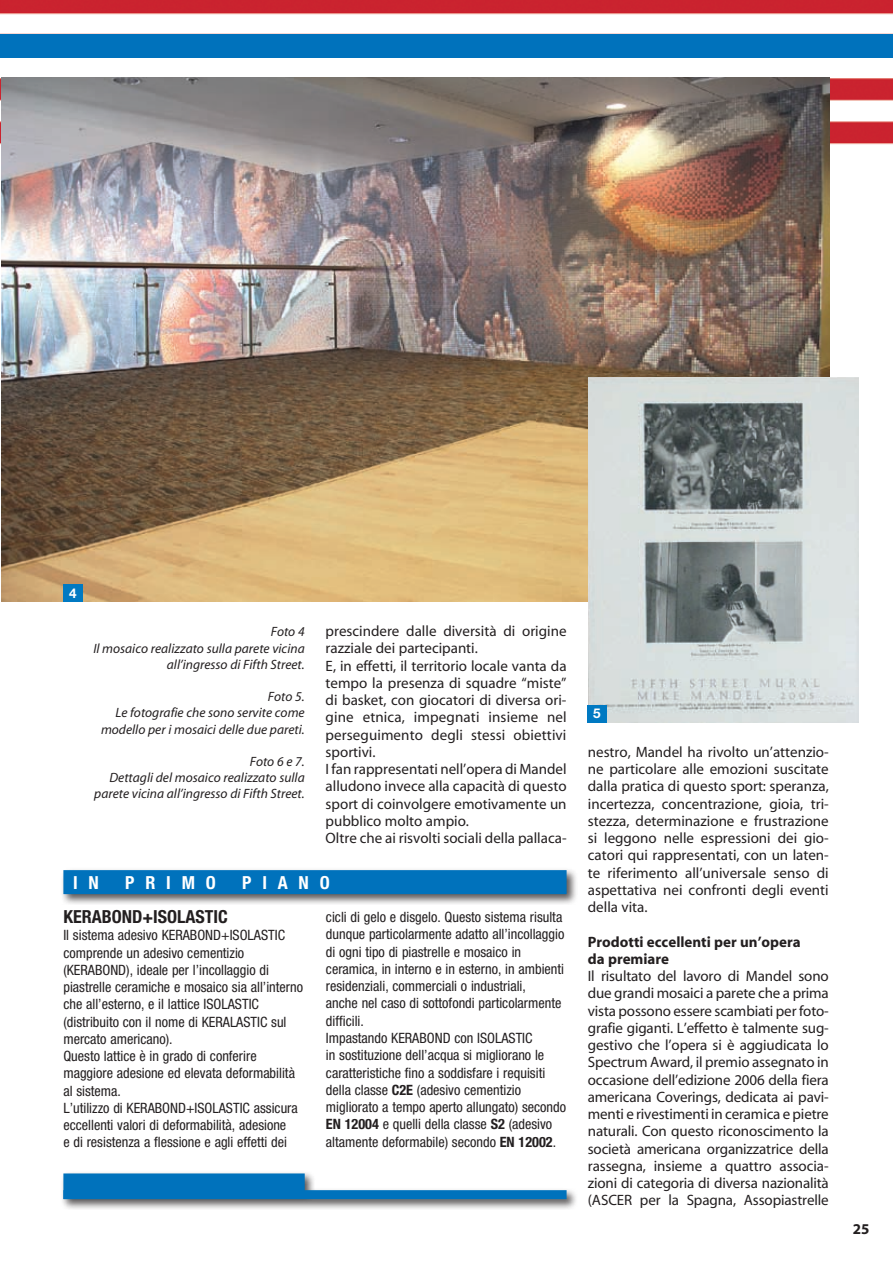
<style>
.page{position:relative;width:893px;height:1263px;background:#fff}
.page>*{position:absolute;margin:0;border:0;box-sizing:border-box;transform-origin:0 0}
.t1{font:700 condensed 18px "Helvetica Neue LT Std";color:#231f20}
.t2{font:700 condensed 18px "Helvetica Neue LT Std";letter-spacing:.6em;color:#fff}
.t3{font:15px/17.2px "Myriad";letter-spacing:-.005em;color:#231f20}
.t4{font:700 15px "Myriad";color:#231f20}
.t5{font:condensed 14.25px/17.2px "Helvetica Neue LT Std";color:#231f20}
.t6{font:italic 13.5px/16.2px "Myriad";color:#231f20;text-align:right}
.t7{font:700 13.5px "Helvetica Neue LT Std";color:#fff}
.s1{font-weight:700}
</style>
<div class="page">
<img style="left:0;top:0;width:893px;height:153px">
<div style="left:0;top:34px;width:893px;height:23px;background:#0072bc"></div>
<img style="left:2px;top:78px;width:827px;height:524px">
<div style="left:63px;top:584px;width:20px;height:18px;background:#0079c2"></div>
<img style="left:589px;top:377px;width:269px;height:345px">
<div style="left:587px;top:705px;width:20px;height:17px;background:#0079c2"></div>
<div style="left:60px;top:867px;width:518px;height:38px;background:#231f20;opacity:.75"></div>
<div style="left:63px;top:870px;width:504px;height:24px;background:#0072bc"></div>
<div style="left:60px;top:1170px;width:518px;height:40px;background:#231f20;opacity:.75"></div>
<div style="left:63px;top:1190px;width:504px;height:9px;background:#0072bc"></div>
<div style="left:63px;top:1173px;width:242px;height:26px;background:#0072bc"></div>
<p class="t7" style="left:69px;top:584px;width:9px">4</p>
<p class="t6" style="left:93px;top:624px;width:213px">Foto 4<br>Il mosaico realizzato sulla parete vicina all’ingresso di Fifth Street.</p>
<p class="t6" style="left:101px;top:689px;width:205px">Foto 5.<br>Le fotografie che sono servite come modello per i mosaici delle due pareti.</p>
<p class="t6" style="left:94px;top:754px;width:212px">Foto 6 e 7.<br>Dettagli del mosaico realizzato sulla parete vicina all’ingresso di Fifth Street.</p>
<p class="t3" style="left:326px;top:623px;width:243px">prescindere dalle diversità di origine razziale dei partecipanti.<br>E, in effetti, il territorio locale vanta da tempo la presenza di squadre “miste” di basket, con giocatori di diversa ori&shy;gine etnica, impegnati insieme nel perseguimento degli stessi obiettivi sportivi.<br>I fan rappresentati nell’opera di Mandel alludono invece alla capacità di questo sport di coinvolgere emotivamente un pubblico molto ampio.<br>Oltre che ai risvolti sociali della pallaca-</p>
<p class="t2" style="left:73px;top:872px;width:27px">I N</p>
<p class="t2" style="left:125px;top:872px;width:92px">PRIMO</p>
<p class="t2" style="left:242px;top:872px;width:89px">PIANO</p>
<p class="t1" style="left:63px;top:906px;width:166px">KERABOND+ISOLASTIC</p>
<p class="t5" style="left:63px;top:926px;width:241px">Il sistema adesivo KERABOND+ISOLASTIC comprende un adesivo cementizio (KERABOND), ideale per l’incollaggio di piastrelle ceramiche e mosaico sia all’interno che all’esterno, e il lattice ISOLASTIC (distribuito con il nome di KERALASTIC sul mercato americano).<br>Questo lattice è in grado di conferire maggiore adesione ed elevata deformabilità al sistema.<br>L’utilizzo di KERABOND+ISOLASTIC assicura eccellenti valori di deformabilità, adesione<br>e di resistenza a flessione e agli effetti dei</p>
<p class="t5" style="left:326px;top:908px;width:242px">cicli di gelo e disgelo. Questo sistema risulta dunque particolarmente adatto all’incollaggio di ogni tipo di piastrelle e mosaico in ceramica, in interno e in esterno, in ambienti residenziali, commerciali o industriali,<br>anche nel caso di sottofondi particolarmente difficili.<br>Impastando KERABOND con ISOLASTIC<br>in sostituzione dell’acqua si migliorano le caratteristiche fino a soddisfare i requisiti della classe <span class="s1">C2E</span> (adesivo cementizio migliorato a tempo aperto allungato) secondo <span class="s1">EN 12004</span> e quelli della classe <span class="s1">S2</span> (adesivo altamente deformabile) secondo <span class="s1">EN 12002</span>.</p>
<p class="t7" style="left:593px;top:705px;width:9px">5</p>
<p class="t3" style="left:588px;top:744px;width:242px;text-align:justify">nestro, Mandel ha rivolto un’attenzio&shy;ne particolare alle emozioni suscitate dalla pratica di questo sport: speranza, incertezza, concentrazione, gioia, tri&shy;stezza, determinazione e frustrazione si leggono nelle espressioni dei gio&shy;catori qui rappresentati, con un laten&shy;te riferimento all’universale senso di aspettativa nei confronti degli eventi della vita.</p>
<p class="t3" style="left:588px;top:934px;width:242px"><span class="s1">Prodotti eccellenti per un’opera<br>da premiare<br></span>Il risultato del lavoro di Mandel sono due grandi mosaici a parete che a prima vista possono essere scambiati per foto&shy;grafie giganti. L’effetto è talmente sug&shy;gestivo che l’opera si è aggiudicata lo Spectrum Award, il premio assegnato in occasione dell’edizione 2006 della fiera americana Coverings, dedicata ai pavi&shy;menti e rivestimenti in ceramica e pietre naturali. Con questo riconoscimento la società americana organizzatrice della rassegna, insieme a quattro associa&shy;zioni di categoria di diversa nazionalità (ASCER per la Spagna, Assopiastrelle</p>
<p class="t4" style="left:853px;top:1221px;width:18px">25</p>
</div>
